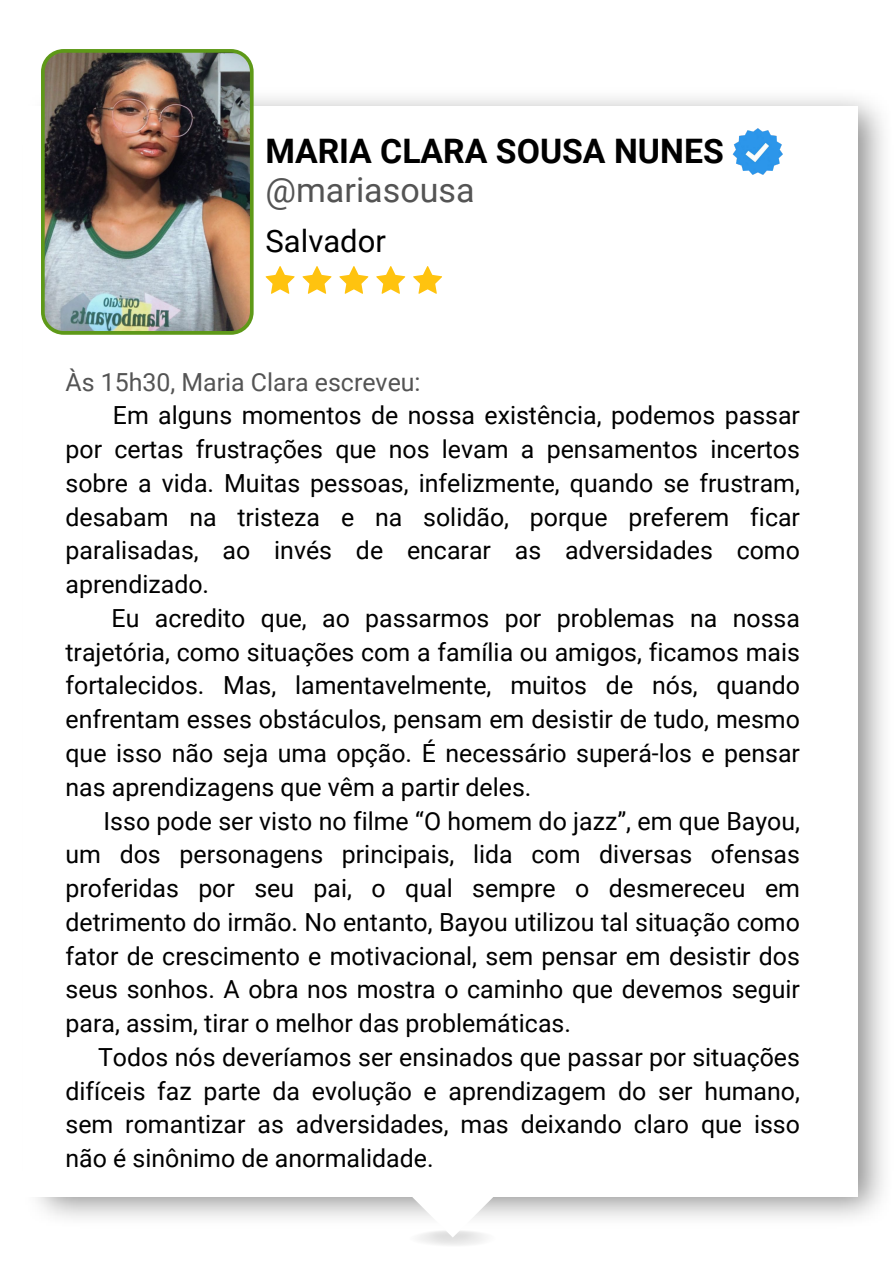
<style>
.page{position:relative;width:894px;height:1264px;background:#fff}
.page>*{position:absolute;margin:0;border:0;box-sizing:border-box;transform-origin:0 0}
.t1{font:34.05px "Roboto";color:#545454}
.t2{font:700 33.75px "Roboto";color:#000}
.t3{font:31.05px "Roboto";color:#000}
.t4{font:24.9px/33.8px "Roboto";color:#000;text-align:justify}
.t5{font:24.9px "Roboto";color:#545454}
</style>
<div class="page">
<img style="left:37px;top:88px;width:847px;height:1130px">
<svg style="left:384px;top:1196px;width:137px;height:41px"></svg>
<div style="left:24px;top:107px;width:833px;height:1089px;background:#fff"></div>
<img style="left:41px;top:49px;width:212px;height:285px">
<img style="left:708px;top:100px;width:95px;height:75px">
<svg style="left:265px;top:266px;width:177px;height:28px"></svg>
<h2 class="t2" style="left:265px;top:132px;width:459px">MARIA CLARA SOUSA NUNES</h2>
<h1 class="t1" style="left:265px;top:170px;width:211px">@mariasousa</h1>
<p class="t3" style="left:265px;top:223px;width:122px">Salvador</p>
<p class="t5" style="left:65px;top:367px;width:356px">Às 15h30, Maria Clara escreveu:</p>
<p class="t4" style="left:65px;top:399px;width:735px;text-indent:47px">Em alguns momentos de nossa existência, podemos passar por certas frustrações que nos levam a pensamentos incertos sobre a vida. Muitas pessoas, infelizmente, quando se frustram, desabam na tristeza e na solidão, porque preferem ficar paralisadas, ao invés de encarar as adversidades como aprendizado.</p>
<p class="t4" style="left:65px;top:601px;width:735px;text-indent:46px">Eu acredito que, ao passarmos por problemas na nossa trajetória, como situações com a família ou amigos, ficamos mais fortalecidos. Mas, lamentavelmente, muitos de nós, quando enfrentam esses obstáculos, pensam em desistir de tudo, mesmo que isso não seja uma opção. É necessário superá-los e pensar nas aprendizagens que vêm a partir deles.</p>
<p class="t4" style="left:65px;top:804px;width:735px;text-indent:38px">Isso pode ser visto no filme “O homem do jazz”, em que Bayou, um dos personagens principais, lida com diversas ofensas proferidas por seu pai, o qual sempre o desmereceu em detrimento do irmão. No entanto, Bayou utilizou tal situação como fator de crescimento e motivacional, sem pensar em desistir dos seus sonhos. A obra nos mostra o caminho que devemos seguir para, assim, tirar o melhor das problemáticas.</p>
<p class="t4" style="left:65px;top:1040px;width:735px;text-indent:33px">Todos nós deveríamos ser ensinados que passar por situações difíceis faz parte da evolução e aprendizagem do ser humano, sem romantizar as adversidades, mas deixando claro que isso não é sinônimo de anormalidade.</p>
</div>
